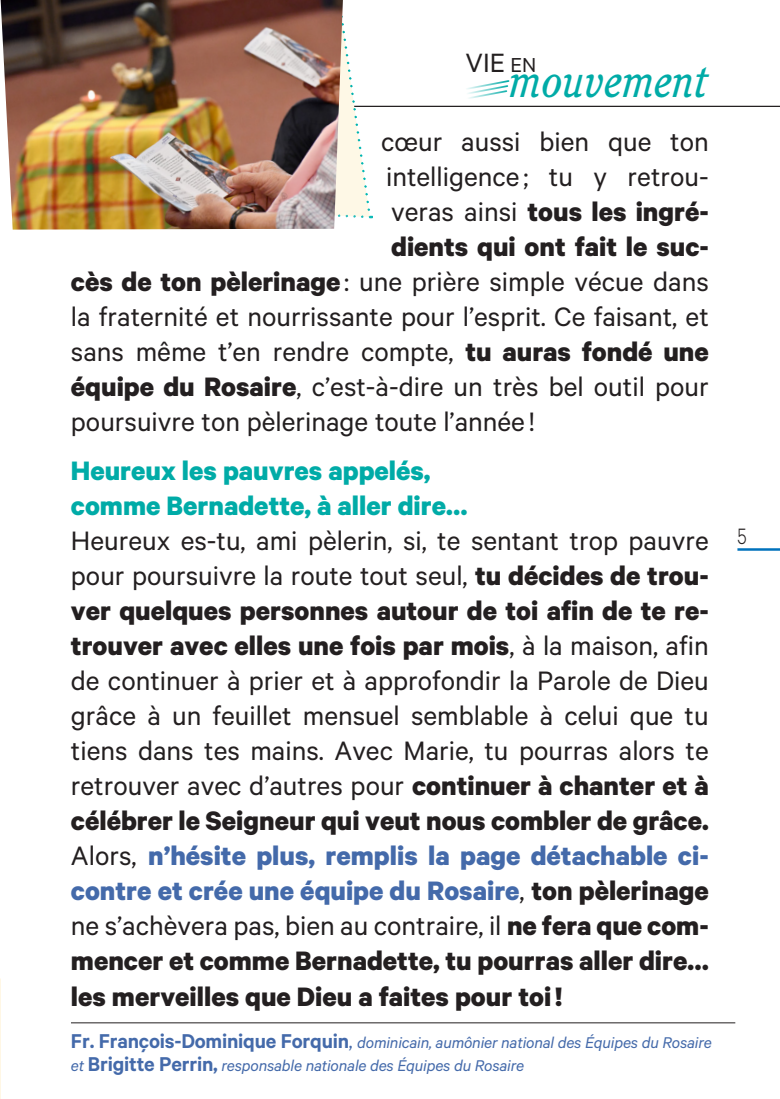
<style>
.page{position:relative;width:780px;height:1099px;background:#fff}
.page>*{position:absolute;margin:0;border:0;box-sizing:border-box;transform-origin:0 0}
.t1{font:italic 45.5px "Cushing";color:#00aba7}
.t2{font:30px/35px "Calibre";color:#231f20;text-align:justify}
.t3{font:700 30px/35px "Calibre";color:#00aba7}
.t4{font:700 30px "Calibre";color:#231f20}
.t5{font:29.75px "Calibre";color:#231f20}
.t6{font:300 25px "Calibre";color:#231f20;scale:.8 1}
.t7{font:italic 17.5px/22.5px "Calibre";letter-spacing:-.01em;color:#446aaa}
.s1{font-size:22.75px}
.s2{font-weight:400}
.s3{font-weight:700}
.s4{font-weight:700;color:#446aaa}
.s5{font-weight:600;font-style:normal;font-size:22.5px}
.s6{font-style:normal;font-size:22.5px}
</style>
<div class="page">
<hr style="left:71px;top:106px;width:709px;height:1px;background:#231f20">
<svg style="left:467px;top:80px;width:43px;height:19px"></svg>
<hr style="left:71px;top:1022px;width:664px;height:1px;background:#231f20">
<svg style="left:343px;top:23px;width:29px;height:196px"></svg>
<img style="left:0;top:0;width:343px;height:230px">
<img style="left:0;top:978px;width:1px;height:119px">
<hr style="left:737px;top:548px;width:43px;height:2px;background:#0072bc">
<p class="t5" style="left:465px;top:46px;width:72px">VIE <span class="s1">EN</span></p>
<h1 class="t1" style="left:510px;top:53px;width:199px">mouvement</h1>
<p class="t2" style="left:381px;top:123px;width:329px">cœur aussi bien que ton</p>
<p class="t2" style="left:386px;top:158px;width:324px">intelligence ; tu y retrou-</p>
<p class="t4" style="left:391px;top:193px;width:319px"><span class="s2">veras ainsi</span> tous les ingré-</p>
<p class="t4" style="left:391px;top:228px;width:319px">dients qui ont fait le suc-</p>
<p class="t2" style="left:71px;top:263px;width:639px"><span class="s3">cès de ton pèlerinage</span> : une prière simple vécue dans</p>
<p class="t2" style="left:71px;top:298px;width:639px">la fraternité et nourrissante pour l’esprit. Ce faisant, et</p>
<p class="t2" style="left:71px;top:333px;width:639px">sans même t’en rendre compte, <span class="s3">tu auras fondé une</span></p>
<p class="t2" style="left:71px;top:368px;width:639px"><span class="s3">équipe du Rosaire</span>, c’est-à-dire un très bel outil pour</p>
<p class="t2" style="left:71px;top:403px;width:465px">poursuivre ton pèlerinage toute l’année !</p>
<p class="t3" style="left:71px;top:452px;width:398px">Heureux les pauvres appelés, comme Bernadette, à aller dire…</p>
<p class="t2" style="left:71px;top:522px;width:639px">Heureux es-tu, ami pèlerin, si, te sentant trop pauvre pour poursuivre la route tout seul, <span class="s3">tu décides de trou&shy;ver quelques personnes autour de toi afin de te re&shy;trouver avec elles une fois par mois</span>, à la maison, afin de continuer à prier et à approfondir la Parole de Dieu grâce à un feuillet mensuel semblable à celui que tu tiens dans tes mains. Avec Marie, tu pourras alors te retrouver avec d’autres pour <span class="s3">continuer à chanter et à célébrer le Seigneur qui veut nous combler de grâce.<br></span>Alors, <span class="s4">n’hésite plus, remplis la page détachable ci&shy;contre et crée une équipe du Rosaire</span>, <span class="s3">ton pèlerinage </span>ne s’achèvera pas, bien au contraire, il <span class="s3">ne fera que com&shy;mencer et comme Bernadette, tu pourras aller dire… les merveilles que Dieu a faites pour toi !</span></p>
<p class="t7" style="left:71px;top:1030px;width:642px"><span class="s5">Fr. François-Dominique Forquin</span><span class="s6">,</span> dominicain, aumônier national des Équipes du Rosaire et <span class="s5">Brigitte Perrin,</span> responsable nationale des Équipes du Rosaire</p>
<p class="t6" style="left:737px;top:521px;width:13px">5</p>
</div>
